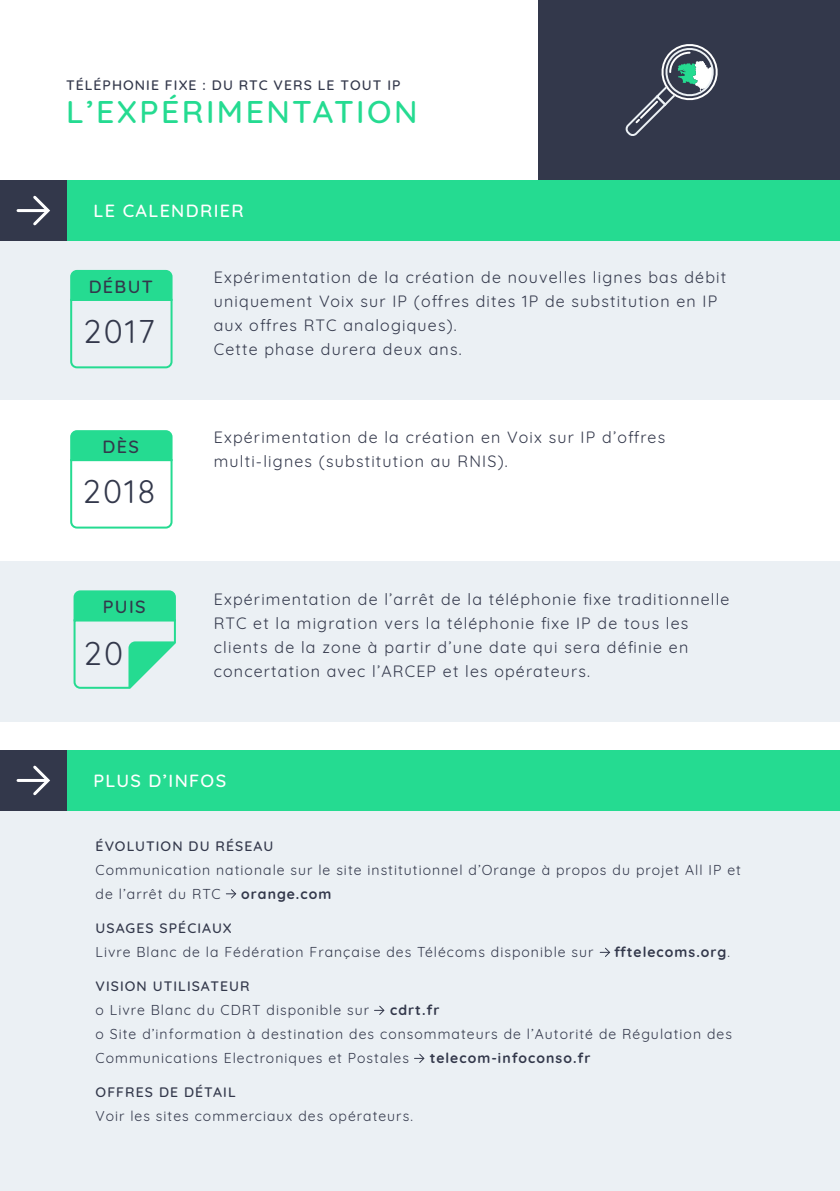
<style>
.page{position:relative;width:840px;height:1191px;background:#fff}
.page>*{position:absolute;margin:0;border:0;box-sizing:border-box;transform-origin:0 0}
.t1{font:500 32px "Quicksand";letter-spacing:.075em;color:#25db91}
.t2{font:32px "Quicksand";letter-spacing:.075em;color:#33384b}
.t3{font:500 18px "Quicksand";letter-spacing:.075em;color:#fff}
.t4{font:500 18px "Quicksand";letter-spacing:.075em;color:#33384b}
.t5{font:16px/24px "Quicksand";letter-spacing:.075em;color:#33384b}
.t6{font:14px/24px "Quicksand";letter-spacing:.075em;color:#33384b}
.t7{font:500 14px "Quicksand";letter-spacing:.075em;color:#33384b}
.t8{font:700 14px "Quicksand";letter-spacing:.075em;color:#33384b}
.s1{font-weight:400}
</style>
<div class="page">
<div style="left:538px;top:0;width:301px;height:182px;background:#33384b"></div>
<svg style="left:625px;top:44px;width:93px;height:92px"></svg>
<div style="left:0;top:240px;width:839px;height:160px;background:#ebf0f4"></div>
<div style="left:0;top:561px;width:839px;height:161px;background:#ebf0f4"></div>
<div style="left:64px;top:181px;width:775px;height:60px;background:#25db91"></div>
<div style="left:0;top:181px;width:66px;height:60px;background:#33384b"></div>
<hr style="left:18px;top:209px;width:28px;height:3px;background:#fff">
<svg style="left:30px;top:195px;width:20px;height:31px"></svg>
<svg style="left:70px;top:430px;width:103px;height:99px"></svg>
<svg style="left:70px;top:269px;width:103px;height:100px"></svg>
<svg style="left:73px;top:590px;width:103px;height:99px"></svg>
<div style="left:0;top:809px;width:839px;height:382px;background:#ebf0f4"></div>
<svg style="left:374px;top:1005px;width:11px;height:10px"></svg>
<div style="left:64px;top:750px;width:775px;height:60px;background:#25db91"></div>
<div style="left:0;top:750px;width:66px;height:60px;background:#33384b"></div>
<hr style="left:18px;top:779px;width:28px;height:3px;background:#fff">
<svg style="left:33px;top:765px;width:17px;height:31px"></svg>
<svg style="left:226px;top:889px;width:11px;height:10px"></svg>
<svg style="left:600px;top:947px;width:10px;height:10px"></svg>
<svg style="left:414px;top:1053px;width:11px;height:10px"></svg>
<p class="t7" style="left:66px;top:74px;width:336px">TÉLÉPHONIE FIXE : DU RTC VERS LE TOUT IP</p>
<h1 class="t1" style="left:66px;top:86px;width:353px">L’EXPÉRIMENTATION</h1>
<p class="t3" style="left:93px;top:196px;width:152px">LE CALENDRIER</p>
<p class="t4" style="left:89px;top:272px;width:66px">DÉBUT</p>
<h1 class="t2" style="left:83px;top:306px;width:73px">2017</h1>
<p class="t4" style="left:103px;top:432px;width:38px">DÈS</p>
<h1 class="t2" style="left:82px;top:466px;width:75px">2018</h1>
<p class="t4" style="left:103px;top:592px;width:44px">PUIS</p>
<h1 class="t2" style="left:83px;top:629px;width:41px">20</h1>
<p class="t5" style="left:214px;top:263px;width:513px">Expérimentation de la création de nouvelles lignes bas débit uniquement Voix sur IP (offres dites 1P de substitution en IP aux offres RTC analogiques).<br>Cette phase durera deux ans.</p>
<p class="t5" style="left:214px;top:424px;width:452px">Expérimentation de la création en Voix sur IP d’offres multi-lignes (substitution au RNIS).</p>
<p class="t5" style="left:214px;top:586px;width:517px">Expérimentation de l’arrêt de la téléphonie fixe traditionnelle RTC et la migration vers la téléphonie fixe IP de tous les clients de la zone à partir d’une date qui sera définie en concertation avec l’ARCEP et les opérateurs.</p>
<p class="t3" style="left:93px;top:766px;width:134px">PLUS D’INFOS</p>
<p class="t7" style="left:96px;top:834px;width:179px">ÉVOLUTION DU RÉSEAU</p>
<p class="t6" style="left:96px;top:856px;width:646px">Communication nationale sur le site institutionnel d’Orange à propos du projet All IP et de l’arrêt du RTC</p>
<p class="t8" style="left:241px;top:882px;width:91px">orange.com</p>
<p class="t7" style="left:96px;top:916px;width:137px">USAGES SPÉCIAUX</p>
<p class="t6" style="left:96px;top:938px;width:499px">Livre Blanc de la Fédération Française des Télécoms disponible sur</p>
<p class="t8" style="left:613px;top:940px;width:117px">fftelecoms.org<span class="s1">.</span></p>
<p class="t7" style="left:96px;top:974px;width:155px">VISION UTILISATEUR</p>
<p class="t6" style="left:96px;top:996px;width:275px">o Livre Blanc du CDRT disponible sur</p>
<p class="t8" style="left:390px;top:998px;width:51px">cdrt.fr</p>
<p class="t6" style="left:96px;top:1020px;width:637px">o Site d’information à destination des consommateurs de l’Autorité de Régulation des<br>Communications Electroniques et Postales</p>
<p class="t8" style="left:429px;top:1046px;width:162px">telecom-infoconso.fr</p>
<p class="t7" style="left:96px;top:1080px;width:141px">OFFRES DE DÉTAIL</p>
<p class="t6" style="left:96px;top:1102px;width:318px">Voir les sites commerciaux des opérateurs.</p>
</div>
